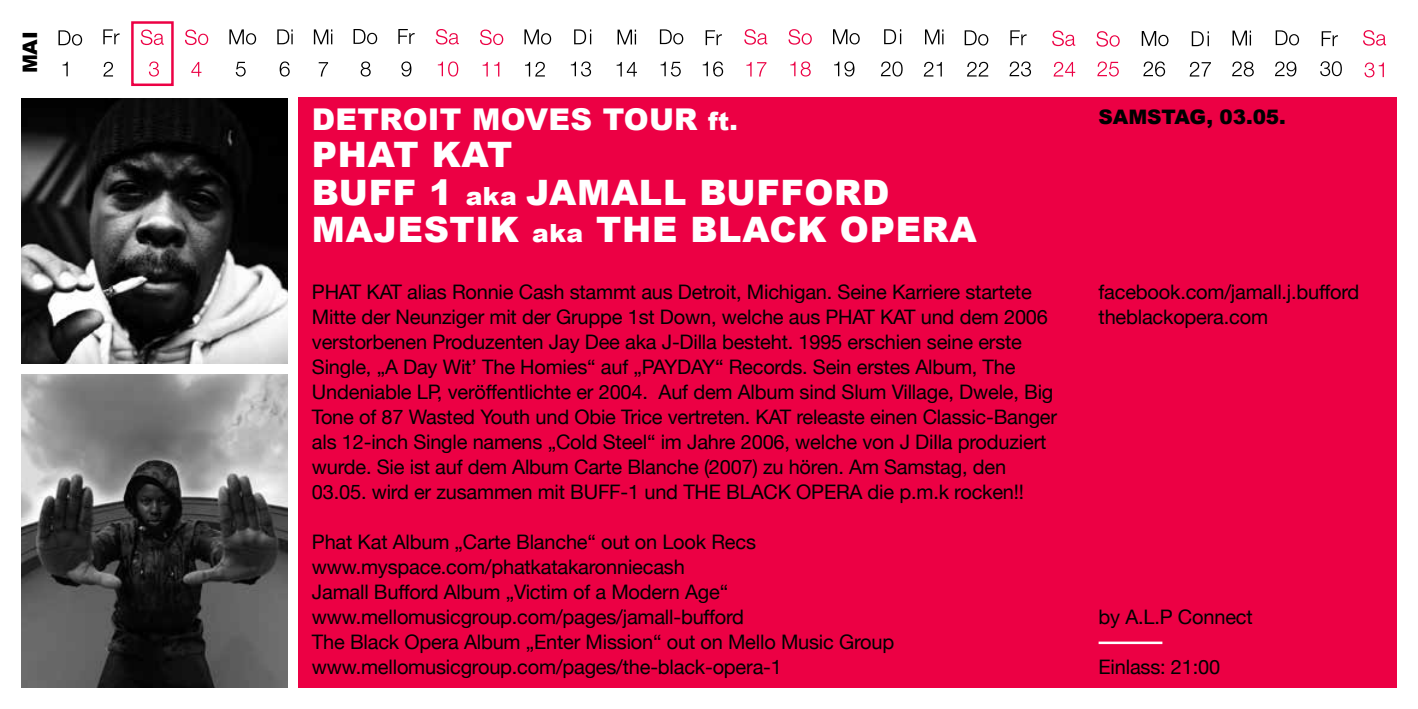
<style>
.page{position:relative;width:1418px;height:709px;background:#fff}
.page>*{position:absolute;margin:0;border:0;box-sizing:border-box;transform-origin:0 0}
.t1{font:900 35px/37.5px "Arial";letter-spacing:.02em;color:#fff}
.t2{font:900 30px "Arial";letter-spacing:.01em;color:#fff}
.t3{font:20px/25px "Helvetica Neue";letter-spacing:-.01em;color:#000}
.t4{font:900 20px "Arial";letter-spacing:-.005em;color:#000}
.s1{font-size:25px}
</style>
<div class="page">
<svg style="left:435px;top:29px;width:24px;height:15px"></svg>
<svg style="left:438px;top:61px;width:20px;height:16px"></svg>
<svg style="left:705px;top:30px;width:17px;height:15px"></svg>
<svg style="left:702px;top:61px;width:21px;height:16px"></svg>
<svg style="left:103px;top:62px;width:10px;height:15px"></svg>
<svg style="left:103px;top:29px;width:17px;height:15px"></svg>
<svg style="left:149px;top:61px;width:10px;height:16px"></svg>
<svg style="left:141px;top:30px;width:23px;height:15px"></svg>
<svg style="left:319px;top:62px;width:9px;height:15px"></svg>
<svg style="left:314px;top:29px;width:18px;height:15px"></svg>
<svg style="left:191px;top:62px;width:10px;height:15px"></svg>
<svg style="left:185px;top:30px;width:23px;height:15px"></svg>
<svg style="left:236px;top:62px;width:10px;height:15px"></svg>
<svg style="left:229px;top:29px;width:27px;height:16px"></svg>
<svg style="left:280px;top:61px;width:10px;height:16px"></svg>
<svg style="left:277px;top:29px;width:16px;height:15px"></svg>
<svg style="left:401px;top:61px;width:10px;height:16px"></svg>
<svg style="left:398px;top:29px;width:16px;height:15px"></svg>
<svg style="left:360px;top:61px;width:11px;height:16px"></svg>
<svg style="left:353px;top:29px;width:24px;height:15px"></svg>
<svg style="left:482px;top:62px;width:6px;height:15px"></svg>
<svg style="left:494px;top:62px;width:5px;height:15px"></svg>
<svg style="left:480px;top:30px;width:23px;height:15px"></svg>
<svg style="left:525px;top:62px;width:20px;height:15px"></svg>
<svg style="left:524px;top:29px;width:27px;height:16px"></svg>
<svg style="left:571px;top:61px;width:20px;height:16px"></svg>
<svg style="left:574px;top:29px;width:17px;height:15px"></svg>
<svg style="left:660px;top:62px;width:5px;height:14px"></svg>
<svg style="left:671px;top:62px;width:9px;height:15px"></svg>
<svg style="left:660px;top:29px;width:23px;height:15px"></svg>
<svg style="left:616px;top:62px;width:21px;height:15px"></svg>
<svg style="left:617px;top:30px;width:19px;height:14px"></svg>
<svg style="left:790px;top:61px;width:20px;height:16px"></svg>
<svg style="left:788px;top:29px;width:23px;height:16px"></svg>
<svg style="left:746px;top:62px;width:5px;height:15px"></svg>
<svg style="left:757px;top:62px;width:9px;height:15px"></svg>
<svg style="left:744px;top:29px;width:23px;height:16px"></svg>
<svg style="left:834px;top:61px;width:20px;height:16px"></svg>
<svg style="left:833px;top:29px;width:26px;height:15px"></svg>
<svg style="left:881px;top:61px;width:21px;height:16px"></svg>
<svg style="left:884px;top:29px;width:17px;height:15px"></svg>
<svg style="left:923px;top:62px;width:18px;height:15px"></svg>
<svg style="left:925px;top:29px;width:18px;height:15px"></svg>
<svg style="left:1009px;top:61px;width:22px;height:16px"></svg>
<svg style="left:1010px;top:30px;width:16px;height:15px"></svg>
<svg style="left:967px;top:62px;width:21px;height:15px"></svg>
<svg style="left:964px;top:30px;width:24px;height:16px"></svg>
<svg style="left:1053px;top:62px;width:22px;height:15px"></svg>
<svg style="left:1052px;top:31px;width:23px;height:15px"></svg>
<svg style="left:1097px;top:61px;width:21px;height:16px"></svg>
<svg style="left:1096px;top:31px;width:23px;height:16px"></svg>
<svg style="left:1143px;top:61px;width:22px;height:16px"></svg>
<svg style="left:1141px;top:31px;width:27px;height:15px"></svg>
<svg style="left:1189px;top:62px;width:21px;height:15px"></svg>
<svg style="left:1191px;top:31px;width:17px;height:15px"></svg>
<svg style="left:1320px;top:61px;width:21px;height:15px"></svg>
<svg style="left:1321px;top:31px;width:16px;height:15px"></svg>
<svg style="left:1275px;top:62px;width:21px;height:14px"></svg>
<svg style="left:1275px;top:30px;width:23px;height:15px"></svg>
<svg style="left:1232px;top:61px;width:21px;height:16px"></svg>
<svg style="left:1232px;top:31px;width:18px;height:14px"></svg>
<svg style="left:1364px;top:62px;width:19px;height:15px"></svg>
<svg style="left:1363px;top:30px;width:22px;height:16px"></svg>
<svg style="left:63px;top:62px;width:5px;height:14px"></svg>
<svg style="left:58px;top:30px;width:24px;height:16px"></svg>
<div style="left:298px;top:97px;width:1098px;height:590px;background:#ec0044"></div>
<div style="left:131px;top:21px;width:43px;height:65px;border:2px solid #ec0044"></div>
<hr style="left:1098px;top:641px;width:64px;height:3px;background:#fff">
<img style="left:21px;top:98px;width:266px;height:266px">
<img style="left:21px;top:375px;width:266px;height:312px">
<p class="t4" style="left:16px;top:73px;width:44px;rotate:-90deg">MAI</p>
<h2 class="t2" style="left:312px;top:97px;width:427px">DETROIT MOVES TOUR <span class="s1">ft.</span></h2>
<h1 class="t1" style="left:312px;top:135px;width:666px">PHAT KAT<br>BUFF 1 <span class="s1">aka</span> JAMALL BUFFORD<br>MAJESTI K <span class="s1">aka</span> THE BLACK OPERA</h1>
<p class="t3" style="left:312px;top:279px;width:746px">PHAT KAT alias Ronnie Cash stammt aus Detroit, Michigan. Seine Karriere startete Mitte der Neunziger mit der Gruppe 1st Down, welche aus PHAT KAT und dem 2006 verstorbenen Produzenten Jay Dee aka J-Dilla besteht. 1995 erschien seine erste Single, „A Day Wit’ The Homies“ auf „PAYDAY“ Records. Sein erstes Album, The Undeniable LP, veröffentlichte er 2004. Auf dem Album sind Slum Village, Dwele, Big Tone of 87 Wasted Youth und Obie Trice vertreten. KAT releaste einen Classic-Banger als 12-inch Single namens „Cold Steel“ im Jahre 2006, welche von J Dilla produziert wurde. Sie ist auf dem Album Carte Blanche (2007) zu hören. Am Samstag, den 03.05. wird er zusammen mit BUFF-1 und THE BLACK OPERA die p.m.k rocken!!</p>
<p class="t3" style="left:312px;top:529px;width:584px">Phat Kat Album „Carte Blanche“ out on Look Recs www.myspace.com/phatkatakaronniecash<br>Jamall Bufford Album „Victim of a Modern Age“ www.mellomusicgroup.com/pages/jamall-bufford<br>The Black Opera Album „Enter Mission“ out on Mello Music Group www.mellomusicgroup.com/pages/the-black-opera-1</p>
<p class="t4" style="left:1098px;top:102px;width:189px">SAMSTAG, 03.05.</p>
<p class="t3" style="left:1098px;top:279px;width:262px">facebook.com/jamall.j.bufford theblackopera.com</p>
<p class="t3" style="left:1098px;top:604px;width:156px">by A.L.P Connect</p>
<p class="t3" style="left:1098px;top:654px;width:123px">Einlass: 21:00</p>
</div>
